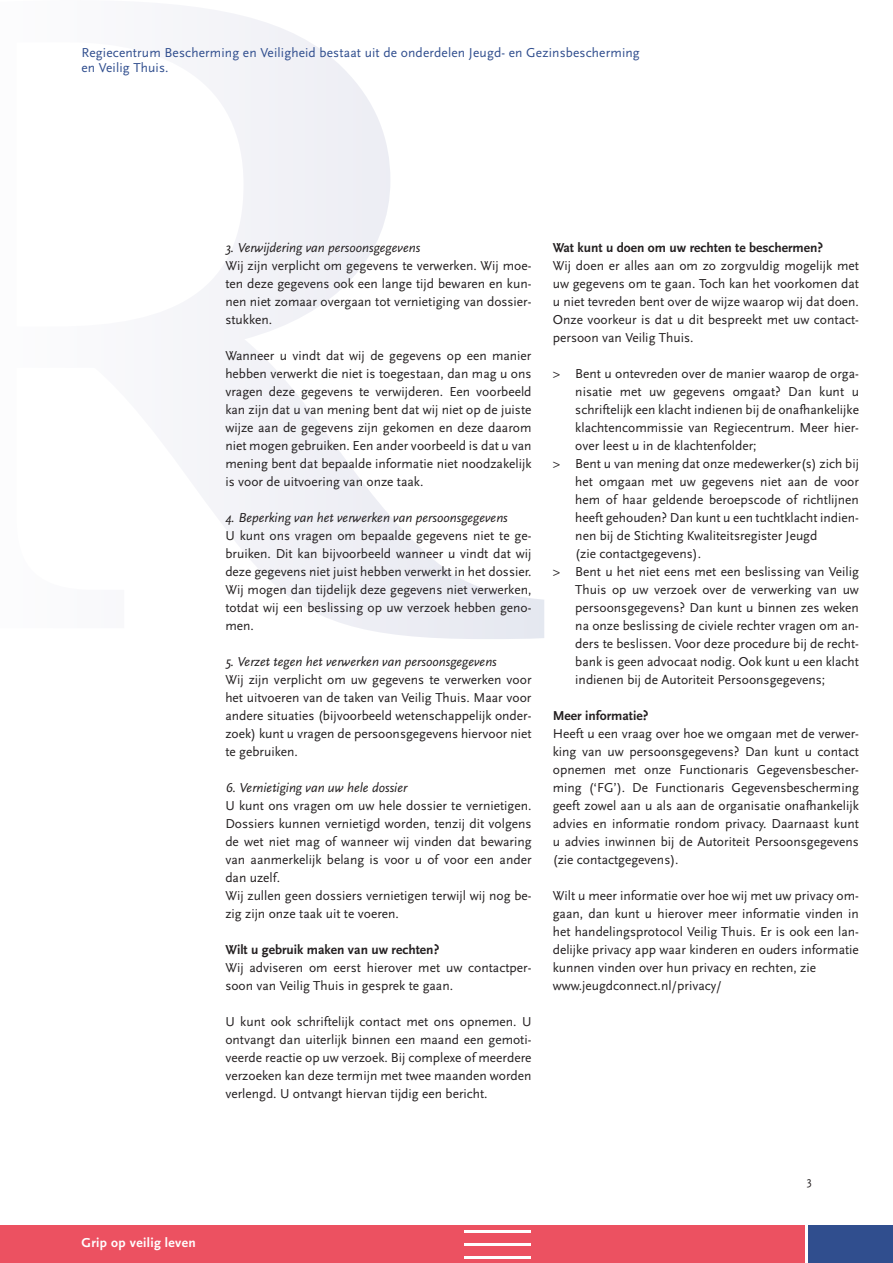
<style>
.page{position:relative;width:893px;height:1263px;background:#fff}
.page>*{position:absolute;margin:0;border:0;box-sizing:border-box;transform-origin:0 0}
.t1{font:13.5px/18px "Scala Sans";color:#231f20;text-align:justify}
.t2{font:italic 13.5px "Scala Sans";color:#231f20}
.t3{font:13.5px/15px "Scala Sans";letter-spacing:.01em;color:#304e8e}
.t4{font:13.5px "Scala Sans Bold LF";color:#231f20}
.t5{font:700 13.5px "Scala Sans";letter-spacing:.025em;color:#fff}
.t6{font:12px "Scala Sans";color:#231f20}
</style>
<div class="page">
<svg style="left:197px;top:8px;width:347px;height:631px"></svg>
<div style="left:806px;top:1225px;width:87px;height:38px;background:#304e8e"></div>
<div style="left:0;top:1225px;width:808px;height:38px;background:#ec5161"></div>
<hr style="left:465px;top:1230px;width:66px;height:3px;background:#fff">
<hr style="left:465px;top:1243px;width:66px;height:3px;background:#fff">
<hr style="left:465px;top:1256px;width:66px;height:2px;background:#fff">
<hr style="left:805px;top:1220px;width:2px;height:43px;background:#fff">
<p class="t3" style="left:81px;top:45px;width:560px">Regiecentrum Bescherming en Veiligheid bestaat uit de onderdelen Jeugd- en Gezinsbescherming en Veilig Thuis.</p>
<p class="t2" style="left:225px;top:241px;width:196px">3. Verwijdering van persoonsgegevens</p>
<p class="t1" style="left:225px;top:257px;width:308px">Wij zijn verplicht om gegevens te verwerken. Wij moe&shy;ten deze gegevens ook een lange tijd bewaren en kun&shy;nen niet zomaar overgaan tot vernietiging van dossier&shy;stukken.</p>
<p class="t1" style="left:225px;top:347px;width:308px">Wanneer u vindt dat wij de gegevens op een manier hebben verwerkt die niet is toegestaan, dan mag u ons vragen deze gegevens te verwijderen. Een voorbeeld kan zijn dat u van mening bent dat wij niet op de juiste wijze aan de gegevens zijn gekomen en deze daarom niet mogen gebruiken. Een ander voorbeeld is dat u van mening bent dat bepaalde informatie niet noodzakelijk is voor de uitvoering van onze taak.</p>
<p class="t2" style="left:225px;top:511px;width:284px">4. Beperking van het verwerken van persoonsgegevens</p>
<p class="t1" style="left:225px;top:527px;width:308px">U kunt ons vragen om bepaalde gegevens niet te ge&shy;bruiken. Dit kan bijvoorbeeld wanneer u vindt dat wij deze gegevens niet juist hebben verwerkt in het dossier.<br>Wij mogen dan tijdelijk deze gegevens niet verwerken, totdat wij een beslissing op uw verzoek hebben geno&shy;men.</p>
<p class="t2" style="left:225px;top:655px;width:273px">5. Verzet tegen het verwerken van persoonsgegevens</p>
<p class="t1" style="left:225px;top:671px;width:308px">Wij zijn verplicht om uw gegevens te verwerken voor het uitvoeren van de taken van Veilig Thuis. Maar voor andere situaties (bijvoorbeeld wetenschappelijk onder&shy;zoek) kunt u vragen de persoonsgegevens hiervoor niet te gebruiken.</p>
<p class="t2" style="left:225px;top:780px;width:183px">6. Vernietiging van uw hele dossier</p>
<p class="t1" style="left:225px;top:797px;width:308px;text-align:left">U kunt ons vragen om uw hele dossier te vernietigen.<br>Dossiers kunnen vernietigd worden, tenzij dit volgens de wet niet mag of wanneer wij vinden dat bewaring van aanmerkelijk belang is voor u of voor een ander dan uzelf.<br>Wij zullen geen dossiers vernietigen terwijl wij nog be&shy;zig zijn onze taak uit te voeren.</p>
<p class="t4" style="left:225px;top:943px;width:215px">Wilt u gebruik maken van uw rechten?</p>
<p class="t1" style="left:225px;top:959px;width:308px">Wij adviseren om eerst hierover met uw contactper&shy;soon van Veilig Thuis in gesprek te gaan.</p>
<p class="t1" style="left:225px;top:1013px;width:308px">U kunt ook schriftelijk contact met ons opnemen. U ontvangt dan uiterlijk binnen een maand een gemoti&shy;veerde reactie op uw verzoek. Bij complexe of meerdere verzoeken kan deze termijn met twee maanden worden verlengd. U ontvangt hiervan tijdig een bericht.</p>
<p class="t4" style="left:553px;top:240px;width:272px">Wat kunt u doen om uw rechten te beschermen?</p>
<p class="t1" style="left:553px;top:257px;width:308px">Wij doen er alles aan om zo zorgvuldig mogelijk met uw gegevens om te gaan. Toch kan het voorkomen dat u niet tevreden bent over de wijze waarop wij dat doen.<br>Onze voorkeur is dat u dit bespreekt met uw contact&shy;persoon van Veilig Thuis.</p>
<p class="t1" style="left:553px;top:365px;width:308px">&gt; Bent u ontevreden over de manier waarop de orga-</p>
<p class="t1" style="left:575px;top:383px;width:285px">nisatie met uw gegevens omgaat? Dan kunt u</p>
<p class="t1" style="left:575px;top:401px;width:285px">schriftelijk een klacht indienen bij de onafhankelijke</p>
<p class="t1" style="left:575px;top:419px;width:285px">klachtencommissie van Regiecentrum. Meer hier-</p>
<p class="t1" style="left:575px;top:437px;width:183px">over leest u in de klachtenfolder;</p>
<p class="t1" style="left:553px;top:455px;width:308px">&gt; Bent u van mening dat onze medewerker(s) zich bij</p>
<p class="t1" style="left:575px;top:473px;width:285px">het omgaan met uw gegevens niet aan de voor</p>
<p class="t1" style="left:575px;top:491px;width:285px">hem of haar geldende beroepscode of richtlijnen</p>
<p class="t1" style="left:575px;top:509px;width:285px">heeft gehouden? Dan kunt u een tuchtklacht indien-</p>
<p class="t1" style="left:575px;top:527px;width:244px">nen bij de Stichting Kwaliteitsregister Jeugd</p>
<p class="t1" style="left:575px;top:545px;width:127px">(zie contactgegevens).</p>
<p class="t1" style="left:553px;top:563px;width:308px">&gt; Bent u het niet eens met een beslissing van Veilig</p>
<p class="t1" style="left:575px;top:581px;width:285px">Thuis op uw verzoek over de verwerking van uw</p>
<p class="t1" style="left:575px;top:599px;width:285px">persoonsgegevens? Dan kunt u binnen zes weken</p>
<p class="t1" style="left:575px;top:617px;width:285px">na onze beslissing de civiele rechter vragen om an-</p>
<p class="t1" style="left:575px;top:635px;width:285px">ders te beslissen. Voor deze procedure bij de recht-</p>
<p class="t1" style="left:575px;top:653px;width:285px">bank is geen advocaat nodig. Ook kunt u een klacht</p>
<p class="t1" style="left:575px;top:671px;width:251px">indienen bij de Autoriteit Persoonsgegevens;</p>
<p class="t4" style="left:553px;top:708px;width:97px">Meer informatie?</p>
<p class="t1" style="left:553px;top:725px;width:308px">Heeft u een vraag over hoe we omgaan met de verwer&shy;king van uw persoonsgegevens? Dan kunt u contact opnemen met onze Functionaris Gegevensbescher&shy;ming (‘FG’). De Functionaris Gegevensbescherming geeft zowel aan u als aan de organisatie onafhankelijk advies en informatie rondom privacy. Daarnaast kunt u advies inwinnen bij de Autoriteit Persoonsgegevens (zie contactgegevens).</p>
<p class="t1" style="left:553px;top:887px;width:308px;text-align:left">Wilt u meer informatie over hoe wij met uw privacy om&shy;gaan, dan kunt u hierover meer informatie vinden in het handelingsprotocol Veilig Thuis. Er is ook een lan&shy;delijke privacy app waar kinderen en ouders informatie kunnen vinden over hun privacy en rechten, zie www.jeugdconnect.nl/privacy/</p>
<p class="t5" style="left:81px;top:1235px;width:116px">Grip op veilig leven</p>
<p class="t6" style="left:807px;top:1174px;width:7px">3</p>
</div>
